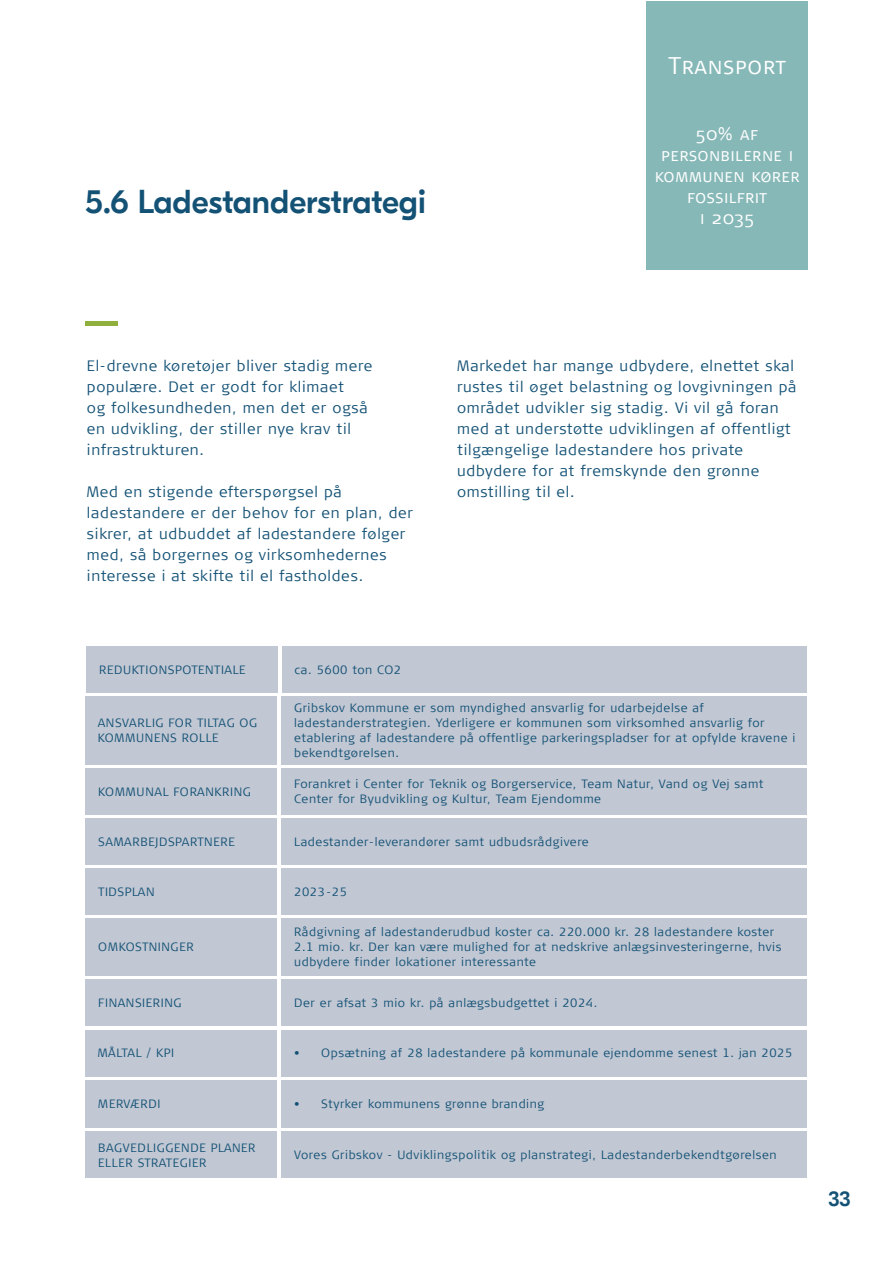
<style>
.page{position:relative;width:893px;height:1263px;background:#fff}
.page>*{position:absolute;margin:0;border:0;box-sizing:border-box;transform-origin:0 0}
.Overskrift_H2_-_Kapi{font:500 33px "GT Eesti Display";color:#135175}
.t1{font:300 24px "Signa Caps";letter-spacing:.05em;color:#fff}
.t2{font:500 21px "GT Eesti Display";color:#135175}
.t3{font:300 18px/21px "Signa Caps";letter-spacing:.05em;color:#fff;text-align:center}
.t4{font:300 15px/21px "Signa Column";letter-spacing:.05em;color:#135175}
.Skemateskt{font:300 12px/15px "Signa Column";letter-spacing:.05em;color:#135175}
</style>
<div class="page">
<div style="left:85px;top:321px;width:32px;height:5px;background:#90b03e"></div>
<div style="left:281px;top:818px;width:526px;height:47px;background:#c1c7d3"></div>
<div style="left:281px;top:868px;width:526px;height:47px;background:#c1c7d3"></div>
<div style="left:281px;top:918px;width:526px;height:58px;background:#c1c7d3"></div>
<div style="left:281px;top:1080px;width:526px;height:47px;background:#c1c7d3"></div>
<div style="left:281px;top:1030px;width:526px;height:46px;background:#c1c7d3"></div>
<div style="left:281px;top:1131px;width:526px;height:47px;background:#c1c7d3"></div>
<div style="left:86px;top:868px;width:191px;height:47px;background:#c1c7d3"></div>
<div style="left:86px;top:918px;width:191px;height:58px;background:#c1c7d3"></div>
<div style="left:86px;top:1080px;width:191px;height:47px;background:#c1c7d3"></div>
<div style="left:85px;top:1030px;width:191px;height:46px;background:#c1c7d3"></div>
<div style="left:86px;top:1131px;width:191px;height:47px;background:#c1c7d3"></div>
<div style="left:86px;top:768px;width:191px;height:47px;background:#c1c7d3"></div>
<div style="left:281px;top:768px;width:526px;height:47px;background:#c1c7d3"></div>
<div style="left:86px;top:818px;width:191px;height:47px;background:#c1c7d3"></div>
<div style="left:647px;top:1px;width:161px;height:269px;background:#86b8b7"></div>
<div style="left:281px;top:696px;width:526px;height:68px;background:#c1c7d3"></div>
<div style="left:85px;top:696px;width:192px;height:68px;background:#c1c7d3"></div>
<div style="left:282px;top:646px;width:525px;height:47px;background:#c1c7d3"></div>
<div style="left:86px;top:646px;width:192px;height:47px;background:#c1c7d3"></div>
<div style="left:281px;top:979px;width:526px;height:47px;background:#c1c7d3"></div>
<div style="left:86px;top:979px;width:191px;height:47px;background:#c1c7d3"></div>
<p class="Overskrift_H2_-_Kapi" style="left:85px;top:184px;width:342px">5.6 Ladestanderstrategi</p>
<h2 class="t1" style="left:668px;top:52px;width:119px">Transport</h2>
<h3 class="t3" style="left:655px;top:123px;width:146px">50% af personbilerne i kommunen kører fossilfrit<br>i 2035</h3>
<p class="t4" style="left:87px;top:356px;width:287px">El-drevne køretøjer bliver stadig mere populære. Det er godt for klimaet<br>og folkesundheden, men det er også en udvikling, der stiller nye krav til infrastrukturen.</p>
<p class="t4" style="left:87px;top:482px;width:328px">Med en stigende efterspørgsel på ladestandere er der behov for en plan, der sikrer, at udbuddet af ladestandere følger med, så borgernes og virksomhedernes interesse i at skifte til el fastholdes.</p>
<p class="Skemateskt" style="left:99px;top:662px;width:148px">REDUKTIONSPOTENTIALE</p>
<p class="Skemateskt" style="left:295px;top:662px;width:108px">ca. 5600 ton CO2</p>
<p class="t4" style="left:457px;top:356px;width:341px">Markedet har mange udbydere, elnettet skal rustes til øget belastning og lovgivningen på området udvikler sig stadig. Vi vil gå foran med at understøtte udviklingen af offentligt tilgængelige ladestandere hos private udbydere for at fremskynde den grønne omstilling til el.</p>
<p class="Skemateskt" style="left:98px;top:715px;width:161px">ANSVARLIG FOR TILTAG OG</p>
<p class="Skemateskt" style="left:98px;top:730px;width:122px">KOMMUNENS ROLLE</p>
<p class="Skemateskt" style="left:98px;top:784px;width:154px">KOMMUNAL FORANKRING</p>
<p class="Skemateskt" style="left:98px;top:834px;width:138px">SAMARBEJDSPARTNERE</p>
<p class="Skemateskt" style="left:98px;top:884px;width:58px">TIDSPLAN</p>
<p class="Skemateskt" style="left:98px;top:940px;width:97px">OMKOSTNINGER</p>
<p class="Skemateskt" style="left:294px;top:700px;width:503px">Gribskov Kommune er som myndighed ansvarlig for udarbejdelse af ladestanderstrategien. Yderligere er kommunen som virksomhed ansvarlig for etablering af ladestandere på offentlige parkeringspladser for at opfylde kravene i bekendtgørelsen.</p>
<p class="Skemateskt" style="left:294px;top:777px;width:471px">Forankret i Center for Teknik og Borgerservice, Team Natur, Vand og Vej samt</p>
<p class="Skemateskt" style="left:294px;top:792px;width:308px">Center for Byudvikling og Kultur, Team Ejendomme</p>
<p class="Skemateskt" style="left:294px;top:834px;width:296px">Ladestander-leverandører samt udbudsrådgivere</p>
<p class="Skemateskt" style="left:294px;top:884px;width:54px">2023-25</p>
<p class="Skemateskt" style="left:294px;top:925px;width:489px">Rådgivning af ladestanderudbud koster ca. 220.000 kr. 28 ladestandere koster<br>2.1 mio. kr. Der kan være mulighed for at nedskrive anlægsinvesteringerne, hvis udbydere finder lokationer interessante</p>
<p class="Skemateskt" style="left:98px;top:995px;width:85px">FINANSIERING</p>
<p class="Skemateskt" style="left:294px;top:995px;width:305px">Der er afsat 3 mio kr. på anlægsbudgettet i 2024.</p>
<p class="Skemateskt" style="left:98px;top:1046px;width:78px">MÅLTAL / KPI</p>
<p class="Skemateskt" style="left:98px;top:1096px;width:64px">MERVÆRDI</p>
<p class="Skemateskt" style="left:98px;top:1140px;width:159px">BAGVEDLIGGENDE PLANER<br>ELLER STRATEGIER</p>
<p class="Skemateskt" style="left:294px;top:1046px;width:500px">• Opsætning af 28 ladestandere på kommunale ejendomme senest 1. jan 2025</p>
<p class="Skemateskt" style="left:294px;top:1096px;width:251px">• Styrker kommunens grønne branding</p>
<p class="Skemateskt" style="left:294px;top:1147px;width:484px">Vores Gribskov - Udviklingspolitik og planstrategi, Ladestanderbekendtgørelsen</p>
<h3 class="t2" style="left:828px;top:1188px;width:24px">33</h3>
</div>
